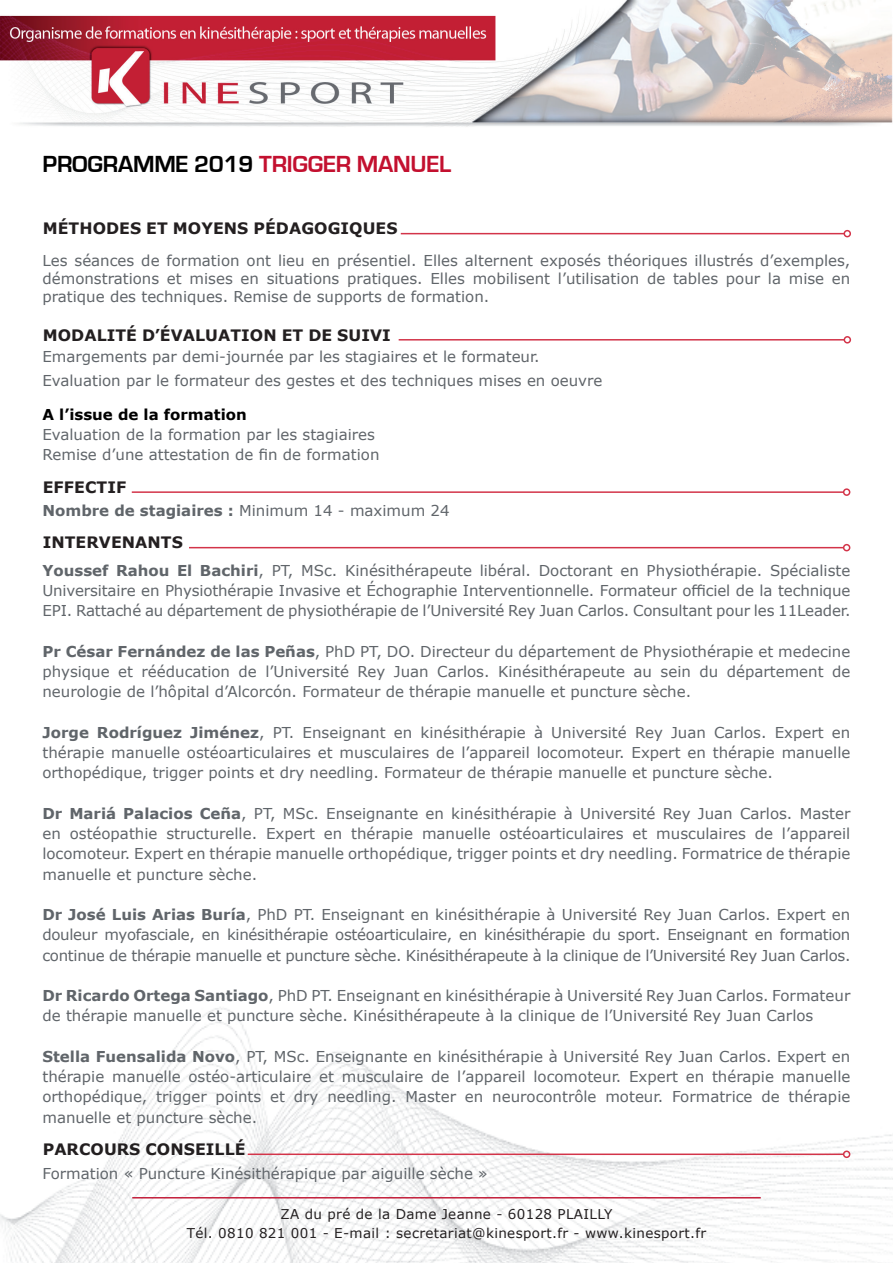
<style>
.page{position:relative;width:893px;height:1263px;background:#fff}
.page>*{position:absolute;margin:0;border:0;box-sizing:border-box;transform-origin:0 0}
.t1{font:700 24px "Eurostile";letter-spacing:-.01em;color:#000}
.t2{font:700 15.75px "Verdana";letter-spacing:.005em;color:#231f20}
.t3{font:15px/20.2px "Verdana";color:#60656a;text-align:justify}
.t4{font:700 15px "Verdana";color:#60656a}
.t5{font:700 15px "Verdana";color:#000}
.t6{font:13.5px/19.5px "Verdana";letter-spacing:.025em;color:#231f20;text-align:center}
.s1{color:#c3102f}
.s2{font-weight:400}
.s3{font-weight:700}
</style>
<div class="page">
<img style="left:0;top:1007px;width:893px;height:256px">
<img style="left:0;top:0;width:893px;height:127px">
<hr style="left:401px;top:233px;width:443px;height:1px;background:#d33449">
<div style="left:843px;top:230px;width:8px;height:7px;border:2px solid #d33449;border-radius:50%"></div>
<hr style="left:399px;top:339px;width:445px;height:2px;background:#d33449">
<div style="left:844px;top:336px;width:7px;height:8px;border:2px solid #d33449;border-radius:50%"></div>
<hr style="left:132px;top:491px;width:712px;height:2px;background:#d33449">
<div style="left:843px;top:488px;width:7px;height:8px;border:2px solid #d33449;border-radius:50%"></div>
<hr style="left:189px;top:547px;width:655px;height:1px;background:#d33449">
<div style="left:843px;top:544px;width:7px;height:7px;border:2px solid #d33449;border-radius:50%"></div>
<hr style="left:248px;top:1153px;width:596px;height:2px;background:#d33449">
<div style="left:843px;top:1150px;width:7px;height:8px;border:2px solid #d33449;border-radius:50%"></div>
<hr style="left:132px;top:1197px;width:629px;height:1px;background:#c31f3b">
<h1 class="t1" style="left:43px;top:151px;width:410px">PROGRAMME 2019 <span class="s1">TRIGGER MANUEL</span></h1>
<p class="t2" style="left:43px;top:217px;width:356px">M éthodes et moyens pédagogiques</p>
<p class="t3" style="left:42px;top:251px;width:809px;line-height:18px">Les séances de formation ont lieu en présentiel. Elles alternent exposés théoriques illustrés d’exemples, démonstrations et mises en situations pratiques. Elles mobilisent l’utilisation de tables pour la mise en pratique des techniques. Remise de supports de formation.</p>
<p class="t2" style="left:43px;top:324px;width:350px">Mo dalité d’évaluatio n et de suivi</p>
<p class="t3" style="left:42px;top:344px;width:562px;line-height:24px">Emargements par demi-journée par les stagiaires et le formateur.<br>Evaluation par le formateur des gestes et des techniques mises en oeuvre</p>
<p class="t5" style="left:42px;top:404px;width:206px">A l’issue de la formation</p>
<p class="t3" style="left:42px;top:424px;width:339px">Evaluation de la formation par les stagiaires<br>Remise d’une attestation de fin de formation</p>
<p class="t2" style="left:43px;top:476px;width:85px">Effectif</p>
<p class="t4" style="left:42px;top:500px;width:409px">Nombre de stagiaires : <span class="s2">Minimum 14 - maximum 24</span></p>
<p class="t2" style="left:43px;top:532px;width:142px">Intervenants</p>
<p class="t3" style="left:42px;top:560px;width:810px"><span class="s3">Youssef Rahou El Bachiri</span>, PT, MSc. Kinésithérapeute libéral. Doctorant en Physiothérapie. Spécialiste Universitaire en Physiothérapie Invasive et Échographie Interventionnelle. Formateur officiel de la technique EPI. Rattaché au département de physiothérapie de l’Université Rey Juan Carlos. Consultant pour les 11Leader.</p>
<p class="t3" style="left:42px;top:641px;width:809px"><span class="s3">Pr César Fernández de las Peñas</span>, PhD PT, DO. Directeur du département de Physiothérapie et medecine physique et rééducation de l’Université Rey Juan Carlos. Kinésithérapeute au sein du département de neurologie de l’hôpital d’Alcorcón. Formateur de thérapie manuelle et puncture sèche.</p>
<p class="t3" style="left:42px;top:722px;width:809px"><span class="s3">Jorge Rodríguez Jiménez</span>, PT. Enseignant en kinésithérapie à Université Rey Juan Carlos. Expert en thérapie manuelle ostéoarticulaires et musculaires de l’appareil locomoteur. Expert en thérapie manuelle orthopédique, trigger points et dry needling. Formateur de thérapie manuelle et puncture sèche.</p>
<p class="t3" style="left:42px;top:803px;width:809px"><span class="s3">Dr Mariá Palacios Ceña</span>, PT, MSc. Enseignante en kinésithérapie à Université Rey Juan Carlos. Master en ostéopathie structurelle. Expert en thérapie manuelle ostéoarticulaires et musculaires de l’appareil locomoteur. Expert en thérapie manuelle orthopédique, trigger points et dry needling. Formatrice de thérapie manuelle et puncture sèche.</p>
<p class="t3" style="left:42px;top:904px;width:809px"><span class="s3">Dr José Luis Arias Buría</span>, PhD PT. Enseignant en kinésithérapie à Université Rey Juan Carlos. Expert en douleur myofasciale, en kinésithérapie ostéoarticulaire, en kinésithérapie du sport. Enseignant en formation continue de thérapie manuelle et puncture sèche. Kinésithérapeute à la clinique de l’Université Rey Juan Carlos.</p>
<p class="t3" style="left:42px;top:985px;width:809px"><span class="s3">Dr Ricardo Ortega Santiago</span>, PhD PT. Enseignant en kinésithérapie à Université Rey Juan Carlos. Formateur de thérapie manuelle et puncture sèche. Kinésithérapeute à la clinique de l’Université Rey Juan Carlos</p>
<p class="t3" style="left:42px;top:1046px;width:809px"><span class="s3">Stella Fuensalida Novo</span>, PT, MSc. Enseignante en kinésithérapie à Université Rey Juan Carlos. Expert en thérapie manuelle ostéo-articulaire et musculaire de l’appareil locomoteur. Expert en thérapie manuelle orthopédique, trigger points et dry needling. Master en neurocontrôle moteur. Formatrice de thérapie manuelle et puncture sèche.</p>
<p class="t2" style="left:43px;top:1138px;width:204px">Parcours conseillé</p>
<p class="t3" style="left:42px;top:1164px;width:447px">Formation « Puncture Kinésithérapique par aiguille sèche »</p>
<p class="t6" style="left:187px;top:1204px;width:521px">ZA du pré de la Dame Jeanne - 60128 PLAILLY<br>Tél. 0810 821 001 - E-mail : secretariat@kinesport.fr - www.kinesport.fr</p>
</div>
